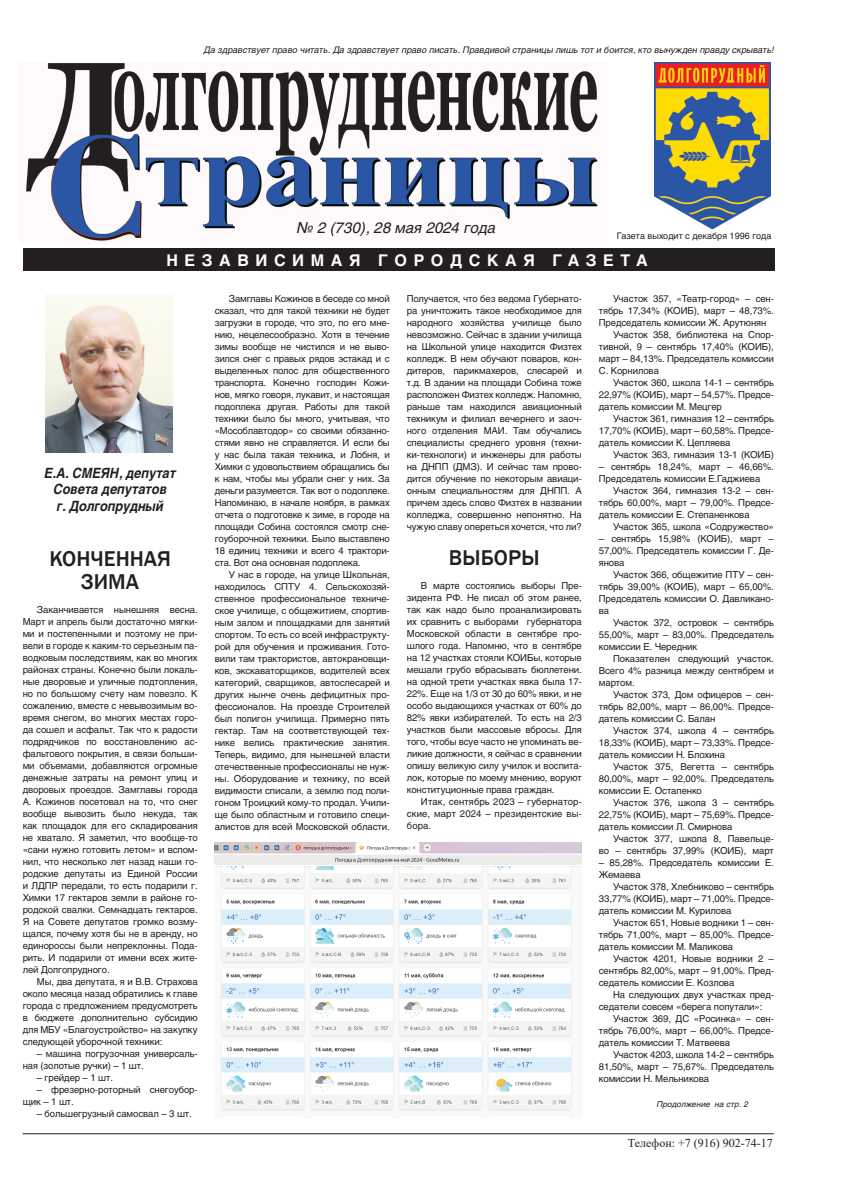
<style>
.page{position:relative;width:842px;height:1191px;background:#fff}
.page>*{position:absolute;margin:0;border:0;box-sizing:border-box;transform-origin:0 0}
.t1{font:500 22px/23px "Franklin Gothic";color:#231f20;text-align:center}
.t2{font:700 16px "Helios";letter-spacing:.41em;color:#fff}
.t3{font:italic 15px "Helios";color:#231f20}
.t4{font:italic 700 14px/16.8px "Helios";color:#231f20;text-align:center;scale:.9 1}
.t5{font:12px "Times New Roman";color:#231f20}
.t6{font:9.5px/12px "Helios C";letter-spacing:-.01em;color:#231f20;text-align:justify}
.t7{font:italic 9px "Helios";color:#231f20}
.t8{font:9px "Helios";color:#231f20}
.t9{font:italic 8px "Helios";color:#231f20}
</style>
<div class="page">
<img style="left:25px;top:63px;width:573px;height:178px">
<div style="left:23px;top:248px;width:751px;height:22px;background:#231f20"></div>
<img style="left:654px;top:63px;width:116px;height:166px">
<hr style="left:23px;top:1133px;width:751px;height:1px;background:#231f20">
<img style="left:45px;top:295px;width:127px;height:157px">
<img style="left:215px;top:842px;width:367px;height:276px">
<p class="t7" style="left:204px;top:44px;width:572px">Да здравствует право читать. Да здравствует право писать. Правдивой страницы лишь тот и боится, кто вынужден правду скрывать!</p>
<h3 class="t3" style="left:297px;top:219px;width:201px">№ 2 (730), 28 мая 2024 года</h3>
<p class="t8" style="left:617px;top:231px;width:156px">Газета выходит с декабря 1996 года</p>
<h2 class="t2" style="left:166px;top:251px;width:483px">НЕЗАВИСИМАЯ ГОРОДСКАЯ ГАЗЕТА</h2>
<h3 class="t4" style="left:44px;top:464px;width:148px">Е.А. СМЕЯН, депутат<br>Совета депутатов<br>г. Долгопрудный</h3>
<h1 class="t1" style="left:49px;top:547px;width:123px">КОНЧЕННАЯ<br>ЗИМА</h1>
<p class="t6" style="left:23px;top:603px;width:177px;text-indent:14px">Заканчивается нынешняя весна.<br>Март и апрель были достаточно мягки&shy;ми и постепенными и поэтому не при&shy;вели в городе к каким-то серьезным па&shy;водковым последствиям, как во многих районах страны. Конечно были локаль&shy;ные дворовые и уличные подтопления, но по большому счету нам повезло. К сожалению, вместе с невывозимым во&shy;время снегом, во многих местах горо&shy;да сошел и асфальт. Так что к радости подрядчиков по восстановлению ас&shy;фальтового покрытия, в связи больши&shy;ми объемами, добавляются огромные денежные затраты на ремонт улиц и дворовых проездов. Замглавы города А. Кожинов посетовал на то, что снег вообще вывозить было некуда, так как площадок для его складирования не хватало. Я заметил, что вообще-то «сани нужно готовить летом» и вспом&shy;нил, что несколько лет назад наши го&shy;родские депутаты из Единой России и ЛДПР передали, то есть подарили г.<br>Химки 17 гектаров земли в районе го&shy;родской свалки. Семнадцать гектаров.<br>Я на Совете депутатов громко возму&shy;щался, почему хотя бы не в аренду, но единороссы были непреклонны. Пода&shy;рить. И подарили от имени всех жите&shy;лей Долгопрудного.</p>
<p class="t6" style="left:23px;top:975px;width:177px;text-indent:14px">Мы, два депутата, я и В.В. Страхова около месяца назад обратились к главе города с предложением предусмотреть в бюджете дополнительно субсидию для МБУ «Благоустройство» на закупку следующей уборочной техники:</p>
<p class="t6" style="left:23px;top:1047px;width:177px;text-indent:14px">– машина погрузочная универсаль&shy;ная (золотые ручки) – 1 шт.</p>
<p class="t6" style="left:37px;top:1071px;width:78px">– грейдер – 1 шт.</p>
<p class="t6" style="left:23px;top:1083px;width:177px;text-indent:14px">– фрезерно-роторный снегоубор&shy;щик – 1 шт.</p>
<p class="t6" style="left:37px;top:1107px;width:156px">– большегрузный самосвал – 3 шт.</p>
<p class="t6" style="left:215px;top:293px;width:177px;text-indent:14px">Замглавы Кожинов в беседе со мной сказал, что для такой техники не будет загрузки в городе, что это, по его мне&shy;нию, нецелесообразно. Хотя в течение зимы вообще не чистился и не выво&shy;зился снег с правых рядов эстакад и с выделенных полос для общественного транспорта. Конечно господин Кожи&shy;нов, мягко говоря, лукавит, и настоящая подоплека другая. Работы для такой техники было бы много, учитывая, что «Мособлавтодор» со своими обязанно&shy;стями явно не справляется. И если бы у нас была такая техника, и Лобня, и Химки с удовольствием обращались бы к нам, чтобы мы убрали снег у них. За деньги разумеется. Так вот о подоплеке.<br>Напоминаю, в начале ноября, в рамках отчета о подготовке к зиме, в городе на площади Собина состоялся смотр сне&shy;гоуборочной техники. Было выставлено 18 единиц техники и всего 4 трактори&shy;ста. Вот она основная подоплека.</p>
<p class="t6" style="left:215px;top:569px;width:177px;text-indent:14px">У нас в городе, на улице Школьная, находилось СПТУ 4. Сельскохозяй&shy;ственное профессиональное техниче&shy;ское училище, с общежитием, спортив&shy;ным залом и площадками для занятий спортом. То есть со всей инфраструкту&shy;рой для обучения и проживания. Гото&shy;вили там трактористов, автокрановщи&shy;ков, экскаваторщиков, водителей всех категорий, сварщиков, автослесарей и других нынче очень дефицитных про&shy;фессионалов. На проезде Строителей был полигон училища. Примерно пять гектар. Там на соответствующей тех&shy;нике велись практические занятия.<br>Теперь, видимо, для нынешней власти отечественные профессионалы не нуж&shy;ны. Оборудование и технику, по всей видимости списали, а землю под поли&shy;гоном Троицкий кому-то продал. Учили&shy;ще было областным и готовило специ&shy;алистов для всей Московской области.</p>
<p class="t6" style="left:407px;top:293px;width:177px">Получается, что без ведома Губернато&shy;ра уничтожить такое необходимое для народного хозяйства училище было невозможно. Сейчас в здании училища на Школьной улице находится Физтех колледж. В нем обучают поваров, кон&shy;дитеров, парикмахеров, слесарей и т.д. В здании на площади Собина тоже расположен Физтех колледж. Напомню, раньше там находился авиационный техникум и филиал вечернего и заоч&shy;ного отделения МАИ. Там обучались специалисты среднего уровня (техни&shy;ки-технологи) и инженеры для работы на ДНПП (ДМЗ). И сейчас там прово&shy;дится обучение по некоторым авиаци&shy;онным специальностям для ДНПП. А причем здесь слово Физтех в названии колледжа, совершенно непонятно. На чужую славу опереться хочется, что ли?</p>
<h1 class="t1" style="left:449px;top:547px;width:93px">ВЫБОРЫ</h1>
<p class="t6" style="left:407px;top:580px;width:177px;text-indent:14px">В марте состоялись выборы Пре&shy;зидента РФ. Не писал об этом ранее, так как надо было проанализировать их сравнить с выборами губернатора Московской области в сентябре про&shy;шлого года. Напомню, что в сентябре на 12 участках стояли КОИБы, которые мешали грубо вбрасывать бюллетени. на одной трети участках явка была 17- 22%. Еще на 1/3 от 30 до 60% явки, и не особо выдающихся участках от 60% до 82% явки избирателей. То есть на 2/3 участков были массовые вбросы. Для того, чтобы всуе часто не упоминать ве&shy;ликие должности, я сейчас в сравнении опишу великую силу училок и воспита&shy;лок, которые по моему мнению, воруют конституционные права граждан.</p>
<p class="t6" style="left:407px;top:796px;width:177px;text-indent:14px">Итак, сентябрь 2023 – губернатор&shy;ские, март 2024 – президентские вы&shy;бора.</p>
<p class="t6" style="left:613px;top:293px;width:162px">Участок 357, «Театр-город» – сен-</p>
<p class="t6" style="left:599px;top:305px;width:177px">тябрь 17,34% (КОИБ), март – 48,73%.</p>
<p class="t6" style="left:599px;top:317px;width:169px">Председатель комиссии Ж. Арутюнян</p>
<p class="t6" style="left:613px;top:329px;width:162px">Участок 358, библиотека на Спор-</p>
<p class="t6" style="left:599px;top:341px;width:177px">тивной, 9 – сентябрь 17,40% (КОИБ),</p>
<p class="t6" style="left:599px;top:353px;width:177px">март – 84,13%. Председатель комиссии</p>
<p class="t6" style="left:599px;top:365px;width:62px">С. Корнилова</p>
<p class="t6" style="left:613px;top:377px;width:162px">Участок 360, школа 14-1 – сентябрь</p>
<p class="t6" style="left:599px;top:389px;width:177px">22,97% (КОИБ), март – 54,57%. Предсе-</p>
<p class="t6" style="left:599px;top:401px;width:124px">датель комиссии М. Мецгер</p>
<p class="t6" style="left:613px;top:413px;width:162px">Участок 361, гимназия 12 – сентябрь</p>
<p class="t6" style="left:599px;top:425px;width:177px">17,70% (КОИБ), март – 60,58%. Предсе-</p>
<p class="t6" style="left:599px;top:437px;width:133px">датель комиссии К. Цепляева</p>
<p class="t6" style="left:613px;top:449px;width:162px">Участок 363, гимназия 13-1 (КОИБ)</p>
<p class="t6" style="left:599px;top:461px;width:177px">– сентябрь 18,24%, март – 46,66%.<br>Председатель комиссии Е.Гаджиева</p>
<p class="t6" style="left:599px;top:485px;width:177px;text-indent:14px">Участок 364, гимназия 13-2 – сен&shy;тябрь 60,00%, март – 79,00%. Предсе&shy;датель комиссии Е. Степаненкова</p>
<p class="t6" style="left:613px;top:521px;width:162px">Участок 365, школа «Содружество»</p>
<p class="t6" style="left:599px;top:533px;width:177px">– сентябрь 15,98% (КОИБ), март – 57,00%. Председатель комиссии Г. Де&shy;янова</p>
<p class="t6" style="left:599px;top:569px;width:177px;text-indent:14px">Участок 366, общежитие ПТУ – сен&shy;тябрь 39,00% (КОИБ), март – 65,00%.<br>Председатель комиссии О. Давликано&shy;ва</p>
<p class="t6" style="left:599px;top:617px;width:177px;text-indent:14px">Участок 372, островок – сентябрь 55,00%, март – 83,00%. Председатель комиссии Е. Чередник</p>
<p class="t6" style="left:599px;top:653px;width:177px;text-indent:14px">Показателен следующий участок.<br>Всего 4% разница между сентябрем и мартом.</p>
<p class="t6" style="left:599px;top:689px;width:177px;text-indent:14px">Участок 373, Дом офицеров – сен&shy;тябрь 82,00%, март – 86,00%. Предсе&shy;датель комиссии С. Балан</p>
<p class="t6" style="left:599px;top:725px;width:177px;text-indent:14px">Участок 374, школа 4 – сентябрь 18,33% (КОИБ), март – 73,33%. Предсе&shy;датель комиссии Н. Блохина</p>
<p class="t6" style="left:599px;top:761px;width:177px;text-indent:14px">Участок 375, Вегетта – сентябрь 80,00%, март – 92,00%. Председатель комиссии Е. Остапенко</p>
<p class="t6" style="left:599px;top:797px;width:177px;text-indent:14px">Участок 376, школа 3 – сентябрь 22,75% (КОИБ), март – 75,69%. Предсе&shy;датель комиссии Л. Смирнова</p>
<p class="t6" style="left:599px;top:833px;width:177px;text-align:right">Участок 377, школа 8, Павельце-<br>во – сентябрь 37,99% (КОИБ), март</p>
<p class="t6" style="left:599px;top:857px;width:177px">– 85,28%. Председатель комиссии Е.<br>Жемаева</p>
<p class="t6" style="left:599px;top:881px;width:177px;text-indent:14px">Участок 378, Хлебниково – сентябрь 33,77% (КОИБ), март – 71,00%. Предсе&shy;датель комиссии М. Курилова</p>
<p class="t6" style="left:599px;top:917px;width:177px;text-indent:14px">Участок 651, Новые водники 1 – сен&shy;тябрь 71,00%, март – 85,00%. Предсе&shy;датель комиссии М. Маликова</p>
<p class="t6" style="left:599px;top:953px;width:177px;text-indent:14px">Участок 4201, Новые водники 2 – сентябрь 82,00%, март – 91,00%. Пред&shy;седатель комиссии Е. Козлова</p>
<p class="t6" style="left:599px;top:989px;width:177px;text-indent:14px">На следующих двух участках пред&shy;седатели совсем «берега попутали»:</p>
<p class="t6" style="left:599px;top:1013px;width:177px;text-indent:14px">Участок 369, ДС «Росинка» – сен&shy;тябрь 76,00%, март – 66,00%. Предсе&shy;датель комиссии Т. Матвеева</p>
<p class="t6" style="left:599px;top:1049px;width:177px;text-indent:14px">Участок 4203, школа 14-2 – сентябрь 81,50%, март – 75,67%. Председатель комиссии Н. Мельникова</p>
<p class="t9" style="left:657px;top:1099px;width:93px">Продолжение на стр. 2</p>
<p class="t5" style="left:628px;top:1134px;width:146px">Телефон: +7 (916) 902-74-17</p>
</div>
